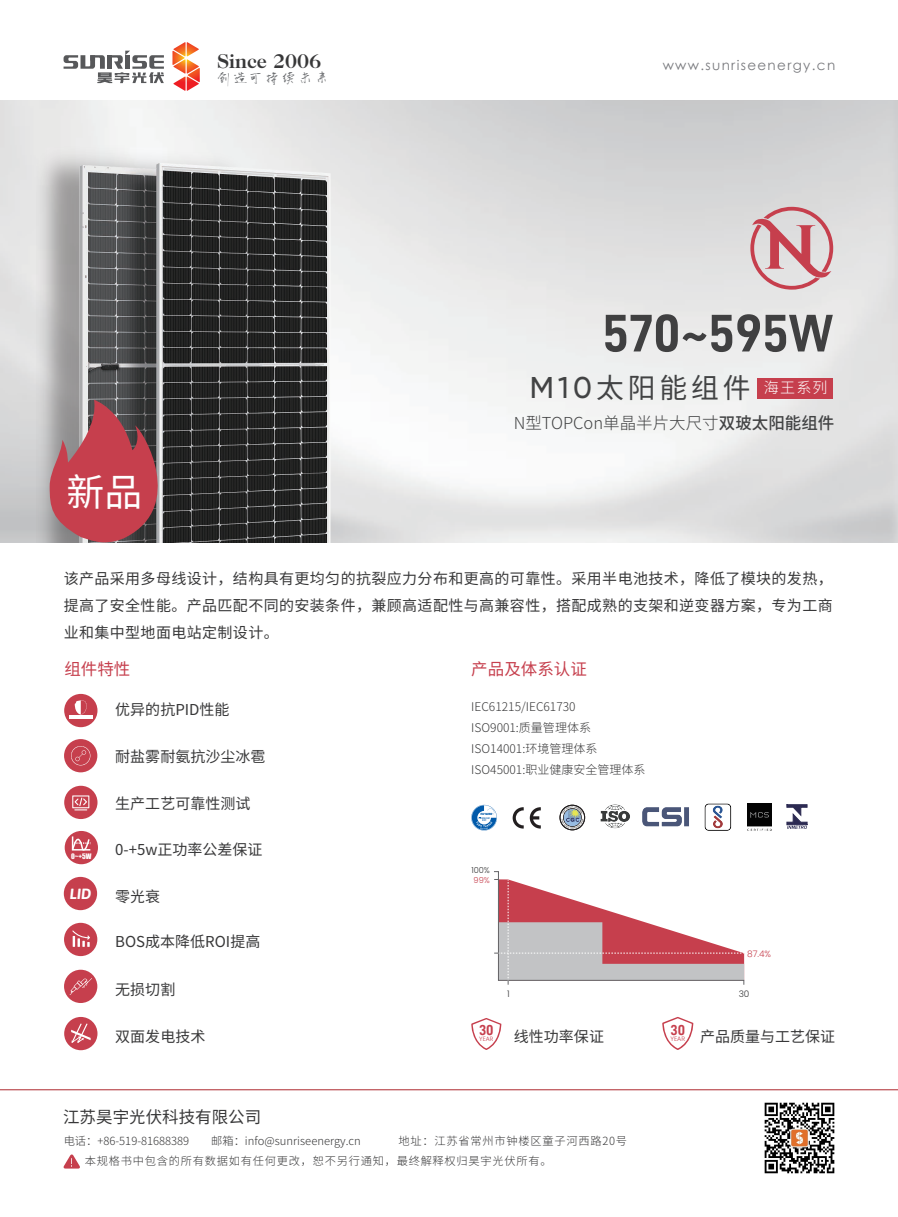
<style>
.page{position:relative;width:898px;height:1217px;background:#fff}
.page>*{position:absolute;margin:0;border:0;box-sizing:border-box;transform-origin:0 0}
.t1{font:53.1px "D DIN Bold";color:#404041}
.t2{font:37.8px "Source Han Sans CN";color:#fff}
.t3{font:27.75px "Source Han Sans CN";letter-spacing:.14em;color:#424344}
.t4{font:700 20.25px "Caslon 224 Std";color:#383839}
.t5{font:300 16.5px "Source Han Sans CN";color:#424344}
.t6{font:16.5px "Source Han Sans CN";color:#383839}
.t7{font:16.5px "Source Han Sans CN";color:#c63f4d}
.t8{font:16.5px "momo xinjian";color:#686a6d}
.t9{font:15px/27px "Source Han Sans CN";color:#383839;text-align:justify}
.t10{font:italic 700 14.7px "Asap";color:#fff}
.t11{font:14.4px "D DIN Bold";color:#c63f4d}
.t12{font:13.5px "Century Gothic";letter-spacing:.1em;color:#797a7e}
.t13{font:300 12px/21px "Source Han Sans CN";color:#383839}
.t14{font:300 11.25px/20.1px "Source Han Sans CN";letter-spacing:.065em;color:#383839}
.t15{font:300 11.25px "Source Han Sans CN";color:#383839}
.t16{font:300 9px "Poppins";color:#c63f4d}
.t17{font:300 9px "Poppins";color:#383839}
.t18{font:300 8.25px "Poppins";color:#383839}
.t19{font:300 8.25px "Poppins";color:#c63f4d}
.t20{font:6.9px "Impact";color:#fff}
.t21{font:300 6.45px "Poppins";color:#c63f4d}
.t22{font:300 6.15px "Poppins";color:#c63f4d}
.s1{font-family:"Gilroy";font-weight:500;font-size:30px}
.s2{font-weight:500}
</style>
<div class="page">
<div style="left:64px;top:876px;width:33px;height:33px;background:#c63f4d;border-radius:50%"></div>
<svg style="left:64px;top:693px;width:33px;height:34px"></svg>
<hr style="left:69px;top:715px;width:24px;height:3px;background:#fff">
<svg style="left:69px;top:700px;width:24px;height:15px"></svg>
<div style="left:65px;top:830px;width:33px;height:34px;background:#c63f4d;border-radius:50%"></div>
<svg style="left:71px;top:834px;width:21px;height:17px"></svg>
<div style="left:64px;top:785px;width:33px;height:33px;background:#c63f4d;border-radius:50%"></div>
<svg style="left:72px;top:795px;width:17px;height:15px"></svg>
<div style="left:64px;top:739px;width:33px;height:33px;background:#c63f4d;border-radius:50%"></div>
<svg style="left:71px;top:746px;width:19px;height:19px"></svg>
<div style="left:64px;top:922px;width:33px;height:33px;background:#c63f4d;border-radius:50%"></div>
<svg style="left:72px;top:930px;width:18px;height:16px"></svg>
<div style="left:64px;top:969px;width:33px;height:33px;background:#c63f4d;border-radius:50%"></div>
<svg style="left:70px;top:978px;width:22px;height:16px"></svg>
<div style="left:64px;top:1016px;width:33px;height:33px;background:#c63f4d;border-radius:50%"></div>
<svg style="left:71px;top:1023px;width:20px;height:19px"></svg>
<img style="left:747px;top:803px;width:24px;height:28px">
<svg style="left:561px;top:806px;width:22px;height:22px"></svg>
<div style="left:559px;top:804px;width:26px;height:26px;border:1px solid #231f20;border-radius:50%"></div>
<svg style="left:471px;top:804px;width:25px;height:26px"></svg>
<svg style="left:512px;top:807px;width:11px;height:21px"></svg>
<svg style="left:529px;top:807px;width:11px;height:21px"></svg>
<svg style="left:786px;top:804px;width:20px;height:24px"></svg>
<img style="left:642px;top:807px;width:47px;height:20px">
<img style="left:704px;top:803px;width:28px;height:28px">
<img style="left:600px;top:804px;width:30px;height:25px">
<svg style="left:471px;top:1018px;width:30px;height:31px"></svg>
<svg style="left:662px;top:1017px;width:31px;height:32px"></svg>
<svg style="left:494px;top:871px;width:250px;height:113px"></svg>
<svg style="left:63px;top:1154px;width:17px;height:14px"></svg>
<img style="left:764px;top:1102px;width:71px;height:72px">
<hr style="left:0;top:1089px;width:897px;height:1px;background:#ad292e">
<svg style="left:172px;top:42px;width:28px;height:49px"></svg>
<svg style="left:63px;top:51px;width:101px;height:32px"></svg>
<img style="left:0;top:100px;width:897px;height:442px">
<svg style="left:750px;top:207px;width:82px;height:82px;background:#d7adb1"></svg>
<div style="left:757px;top:377px;width:76px;height:21px;background:#c63f4d"></div>
<img style="left:23px;top:116px;width:383px;height:426px">
<svg style="left:50px;top:399px;width:135px;height:143px;background:#964f57"></svg>
<h3 class="t4" style="left:217px;top:49px;width:105px">Since 2006</h3>
<p class="t12" style="left:662px;top:56px;width:174px">www.sunriseenergy.cn</p>
<p class="t8" style="left:215px;top:68px;width:117px">创造可持续未来</p>
<h1 class="t1" style="left:602px;top:304px;width:232px">570~595W</h1>
<h3 class="t3" style="left:529px;top:372px;width:299px"><span class="s1">M10</span>太阳能组件 <sup>海王系列</sup></h3>
<h2 class="t2" style="left:66px;top:470px;width:77px">新品</h2>
<p class="t5" style="left:513px;top:413px;width:322px">N型TOPCon单晶半片大尺寸<span class="s2">双玻太阳能组件</span></p>
<p class="t9" style="left:64px;top:565px;width:770px">该产品采用多母线设计，结构具有更均匀的抗裂应力分布和更高的可靠性。采用半电池技术，降低了模块的发热，提高了安全性能。产品匹配不同的安装条件，兼顾高适配性与高兼容性，搭配成熟的支架和逆变器方案，专为工商业和集中型地面电站定制设计。</p>
<p class="t7" style="left:64px;top:659px;width:68px">组件特性</p>
<p class="t9" style="left:115px;top:696px;width:116px">优异的抗PID性能</p>
<p class="t20" style="left:71px;top:850px;width:22px">0~+5W</p>
<p class="t9" style="left:115px;top:743px;width:152px">耐盐雾耐氨抗沙尘冰雹</p>
<p class="t9" style="left:115px;top:789px;width:137px">生产工艺可靠性测试</p>
<p class="t9" style="left:115px;top:836px;width:149px">0-+5w正功率公差保证</p>
<p class="t10" style="left:70px;top:883px;width:23px">LID</p>
<p class="t9" style="left:115px;top:882px;width:46px">零光衰</p>
<p class="t9" style="left:115px;top:927px;width:146px">BOS成本降低ROI提高</p>
<p class="t9" style="left:115px;top:975px;width:61px">无损切割</p>
<p class="t9" style="left:115px;top:1022px;width:92px">双面发电技术</p>
<p class="t6" style="left:63px;top:1107px;width:200px">江苏昊宇光伏科技有限公司</p>
<p class="t7" style="left:471px;top:659px;width:117px">产品及体系认证</p>
<p class="t13" style="left:471px;top:696px;width:176px">IEC61215/IEC61730<br>ISO9001:质量管理体系<br>ISO14001:环境管理体系<br>ISO45001:职业健康安全管理体系</p>
<p class="t18" style="left:471px;top:864px;width:20px">100%</p>
<p class="t19" style="left:473px;top:874px;width:18px">99%</p>
<p class="t11" style="left:479px;top:1021px;width:16px">30</p>
<p class="t22" style="left:479px;top:1035px;width:16px">YEAR</p>
<p class="t16" style="left:746px;top:947px;width:26px">87.4%</p>
<p class="t17" style="left:507px;top:988px;width:4px">1</p>
<p class="t17" style="left:738px;top:988px;width:12px">30</p>
<p class="t11" style="left:670px;top:1021px;width:16px">30</p>
<p class="t21" style="left:670px;top:1034px;width:16px">YEAR</p>
<p class="t9" style="left:513px;top:1023px;width:91px">线性功率保证</p>
<p class="t9" style="left:700px;top:1023px;width:137px">产品质量与工艺保证</p>
<p class="t14" style="left:85px;top:1130px;width:543px;text-indent:313px">地址：江苏省常州市钟楼区童子河西路20号本规格书中包含的所有数据如有任何更改，恕不另行通知，最终解释权归昊宇光伏所有。</p>
<p class="t15" style="left:211px;top:1133px;width:151px">邮箱：info@sunriseenergy.cn</p>
<p class="t15" style="left:64px;top:1133px;width:127px">电话：+86-519-81688389</p>
</div>
